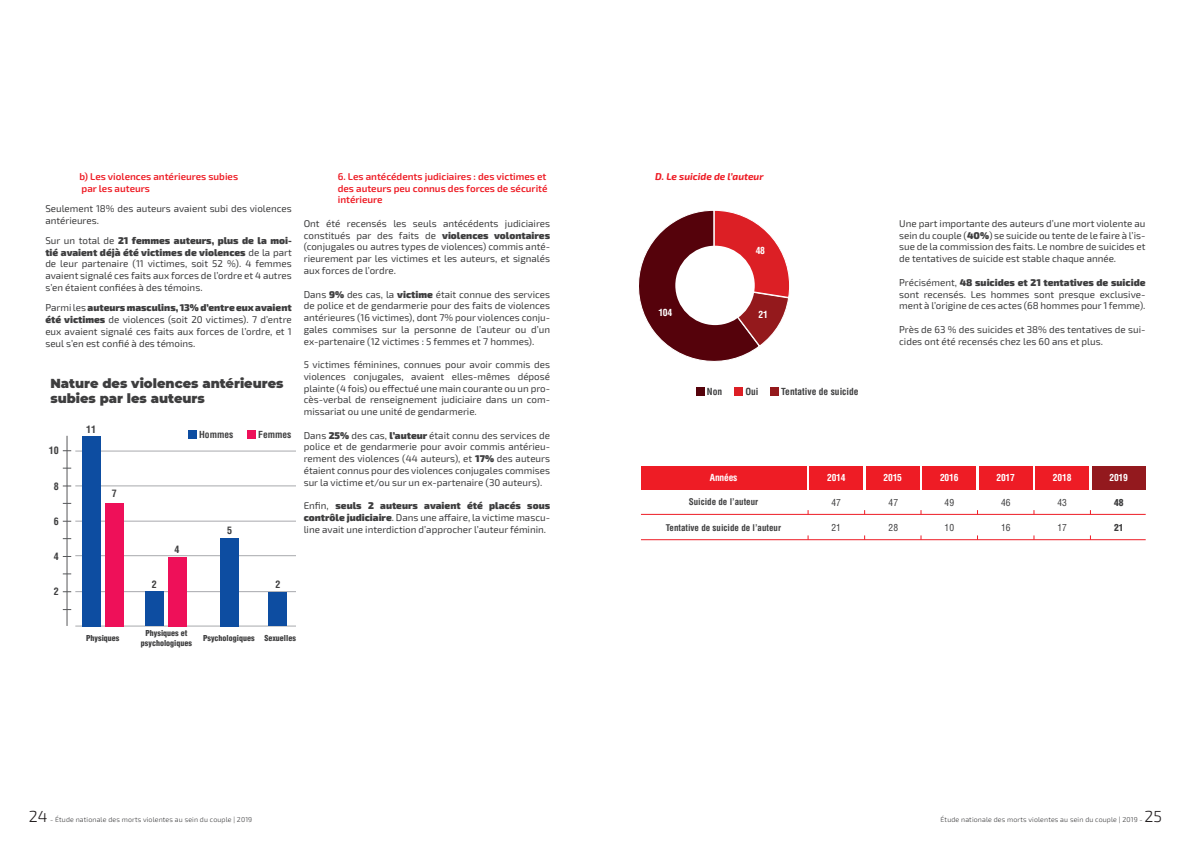
<style>
.page{position:relative;width:1191px;height:842px;background:#fff}
.page>*{position:absolute;margin:0;border:0;box-sizing:border-box;transform-origin:0 0}
.t1{font:300 16px "Exo 2";color:#231f20}
.t2{font:900 13px/15.6px "Montserrat";color:#3e3e3f}
.t3{font:700 condensed 10px "Helvetica LT Std";color:#3e3e3f}
.t4{font:9.8px/11.8px "Exo 2";color:#3e3e3f;text-align:justify}
.t5{font:600 9.8px/11.8px "Exo 2";color:#ee1c25}
.t6{font:italic 700 9.8px "Exo 2";color:#ee1c25}
.t7{font:700 condensed 9.6px "Helvetica LT Std";letter-spacing:-.04em;color:#fff}
.t8{font:700 condensed 9.5px "Helvetica LT Std";color:#3e3e3f}
.t9{font:700 condensed 9.5px "Helvetica LT Std";letter-spacing:-.02em;color:#fff}
.t10{font:condensed 9.5px "Helvetica LT Std";color:#3e3e3f}
.t11{font:900 condensed 9.5px "Helvetica LT Std";color:#3e3e3f}
.t12{font:700 condensed 9px "Helvetica LT Std";color:#3e3e3f}
.t13{font:900 condensed 8px/9.6px "Helvetica LT Std";color:#3e3e3f;text-align:center}
.t14{font:300 7px "Exo 2";letter-spacing:.02em;color:#3e3e3f}
.s1{font-weight:900}
</style>
<div class="page">
<hr style="left:67px;top:436px;width:1px;height:190px;background:#57585a">
<hr style="left:75px;top:591px;width:221px;height:1px;background:#a8a9ad">
<hr style="left:75px;top:555px;width:221px;height:1px;background:#a8a9ad">
<hr style="left:75px;top:521px;width:221px;height:1px;background:#a8a9ad">
<hr style="left:75px;top:486px;width:221px;height:1px;background:#a8a9ad">
<hr style="left:75px;top:451px;width:221px;height:1px;background:#a8a9ad">
<hr style="left:75px;top:626px;width:221px;height:1px;background:#a8a9ad">
<div style="left:105px;top:503px;width:18px;height:123px;background:#ee1059"></div>
<div style="left:220px;top:538px;width:18px;height:88px;background:#0d4da1"></div>
<div style="left:269px;top:592px;width:18px;height:34px;background:#0d4da1"></div>
<div style="left:82px;top:436px;width:18px;height:190px;background:#0d4da1"></div>
<div style="left:145px;top:592px;width:18px;height:34px;background:#0d4da1"></div>
<div style="left:168px;top:557px;width:18px;height:69px;background:#ee1059"></div>
<div style="left:188px;top:430px;width:8px;height:8px;background:#0d4da1"></div>
<div style="left:247px;top:430px;width:8px;height:8px;background:#ee1059"></div>
<svg style="left:638px;top:210px;width:152px;height:152px"></svg>
<div style="left:675px;top:246px;width:79px;height:79px;background:#fff;border-radius:50%"></div>
<div style="left:696px;top:388px;width:8px;height:8px;background:#55020b"></div>
<div style="left:734px;top:388px;width:8px;height:8px;background:#dc1f25"></div>
<div style="left:770px;top:388px;width:8px;height:8px;background:#94191c"></div>
<div style="left:809px;top:466px;width:54px;height:24px;background:#ee1c25"></div>
<div style="left:922px;top:466px;width:54px;height:24px;background:#ee1c25"></div>
<div style="left:1035px;top:466px;width:54px;height:24px;background:#ee1c25"></div>
<div style="left:866px;top:466px;width:53px;height:24px;background:#ee1c25"></div>
<div style="left:979px;top:466px;width:53px;height:24px;background:#ee1c25"></div>
<div style="left:1091px;top:466px;width:54px;height:24px;background:#93191e"></div>
<hr style="left:641px;top:514px;width:504px;height:1px;background:#ee1c25">
<hr style="left:641px;top:539px;width:504px;height:1px;background:#ee1c25">
<div style="left:641px;top:466px;width:165px;height:24px;background:#ee1c25"></div>
<p class="t5" style="left:79px;top:170px;width:160px">b) Les violences antérieures subies par les auteurs</p>
<p class="t4" style="left:45px;top:202px;width:248px">Seulement 18% des auteurs avaient subi des violences antérieures.</p>
<p class="t4" style="left:45px;top:234px;width:248px">Sur un total de <span class="s1">21 femmes auteurs, plus de la moi&shy;tié avaient déjà été victimes de violences</span> de la part de leur partenaire (11 victimes, soit 52 %). 4 femmes avaient signalé ces faits aux forces de l’ordre et 4 autres s’en étaient confiées à des témoins.</p>
<p class="t4" style="left:45px;top:302px;width:248px">Parmi les <span class="s1">auteurs masculins, 13% d’entre eux avaient été victimes</span> de violences (soit 20 victimes). 7 d’entre eux avaient signalé ces faits aux forces de l’ordre, et 1 seul s’en est confié à des témoins.</p>
<h2 class="t2" style="left:50px;top:374px;width:235px">Nature des violences antérieures subies par les auteurs</h2>
<p class="t8" style="left:199px;top:428px;width:36px">Hommes</p>
<p class="t8" style="left:258px;top:428px;width:35px">Femmes</p>
<p class="t3" style="left:86px;top:423px;width:11px">11</p>
<p class="t3" style="left:49px;top:444px;width:11px">10</p>
<p class="t3" style="left:54px;top:480px;width:6px">8</p>
<p class="t3" style="left:54px;top:515px;width:6px">6</p>
<p class="t3" style="left:54px;top:550px;width:6px">4</p>
<p class="t3" style="left:54px;top:585px;width:6px">2</p>
<p class="t3" style="left:112px;top:488px;width:6px">7</p>
<p class="t3" style="left:152px;top:578px;width:6px">2</p>
<p class="t3" style="left:174px;top:543px;width:6px">4</p>
<p class="t3" style="left:227px;top:524px;width:6px">5</p>
<p class="t3" style="left:275px;top:578px;width:6px">2</p>
<p class="t5" style="left:338px;top:170px;width:211px">6. Les antécédents judiciaires : des victimes et des auteurs peu connus des forces de sécurité intérieure</p>
<p class="t4" style="left:304px;top:217px;width:248px">Ont été recensés les seuls antécédents judiciaires constitués par des faits de <span class="s1">violences volontaires </span>(conjugales ou autres types de violences) commis anté&shy;rieurement par les victimes et les auteurs, et signalés aux forces de l’ordre.</p>
<p class="t4" style="left:304px;top:288px;width:248px">Dans <span class="s1">9%</span> des cas, la <span class="s1">victime</span> était connue des services de police et de gendarmerie pour des faits de violences antérieures (16 victimes), dont 7% pour violences conju&shy;gales commises sur la personne de l’auteur ou d’un ex-partenaire (12 victimes : 5 femmes et 7 hommes).</p>
<p class="t4" style="left:304px;top:358px;width:248px">5 victimes féminines, connues pour avoir commis des violences conjugales, avaient elles-mêmes déposé plainte (4 fois) ou effectué une main courante ou un pro&shy;cès-verbal de renseignement judiciaire dans un com&shy;missariat ou une unité de gendarmerie.</p>
<p class="t4" style="left:304px;top:429px;width:248px">Dans <span class="s1">25%</span> des cas, <span class="s1">l’auteur</span> était connu des services de police et de gendarmerie pour avoir commis antérieu&shy;rement des violences (44 auteurs), et <span class="s1">17%</span> des auteurs étaient connus pour des violences conjugales commises sur la victime et/ou sur un ex-partenaire (30 auteurs).</p>
<p class="t4" style="left:304px;top:499px;width:248px">Enfin, <span class="s1">seuls 2 auteurs avaient été placés sous contrôle judiciaire</span>. Dans une affaire, la victime mascu&shy;line avait une interdiction d’approcher l’auteur féminin.</p>
<p class="t13" style="left:86px;top:633px;width:35px">Physiques</p>
<p class="t13" style="left:141px;top:628px;width:53px">Physiques et psychologiques</p>
<p class="t13" style="left:203px;top:633px;width:94px">Psychologiques Sexuelles</p>
<p class="t6" style="left:655px;top:170px;width:110px">D. Le suicide de l’auteur</p>
<p class="t7" style="left:658px;top:306px;width:15px">104</p>
<p class="t7" style="left:755px;top:245px;width:11px">48</p>
<p class="t7" style="left:758px;top:309px;width:11px">21</p>
<p class="t8" style="left:707px;top:386px;width:17px">Non</p>
<p class="t8" style="left:745px;top:386px;width:15px">Oui</p>
<p class="t8" style="left:781px;top:386px;width:79px">Tentative de suicide</p>
<p class="t4" style="left:899px;top:217px;width:248px">Une part importante des auteurs d’une mort violente au sein du couple (<span class="s1">40%</span>) se suicide ou tente de le faire à l’is&shy;sue de la commission des faits. Le nombre de suicides et de tentatives de suicide est stable chaque année.</p>
<p class="t4" style="left:899px;top:276px;width:248px">Précisément, <span class="s1">48 suicides et 21 tentatives de suicide </span>sont recensés. Les hommes sont presque exclusive&shy;ment à l’origine de ces actes (68 hommes pour 1 femme).</p>
<p class="t4" style="left:899px;top:323px;width:248px">Près de 63 % des suicides et 38% des tentatives de sui&shy;cides ont été recensés chez les 60 ans et plus.</p>
<p class="t9" style="left:710px;top:472px;width:29px">Années</p>
<p class="t9" style="left:827px;top:472px;width:20px">2014</p>
<p class="t9" style="left:883px;top:472px;width:20px">2015</p>
<p class="t9" style="left:940px;top:472px;width:20px">2016</p>
<p class="t9" style="left:996px;top:472px;width:20px">2017</p>
<p class="t9" style="left:1053px;top:472px;width:20px">2018</p>
<p class="t9" style="left:1109px;top:472px;width:20px">2019</p>
<p class="t12" style="left:688px;top:496px;width:71px">Suicide de l’auteur</p>
<p class="t12" style="left:666px;top:522px;width:117px">Tentative de suicide de l’auteur</p>
<p class="t10" style="left:831px;top:496px;width:11px">47</p>
<p class="t10" style="left:831px;top:521px;width:11px">21</p>
<p class="t10" style="left:888px;top:496px;width:11px">47</p>
<p class="t10" style="left:888px;top:521px;width:11px">28</p>
<p class="t10" style="left:944px;top:496px;width:11px">49</p>
<p class="t10" style="left:944px;top:521px;width:11px">10</p>
<p class="t10" style="left:1001px;top:496px;width:11px">46</p>
<p class="t10" style="left:1001px;top:521px;width:11px">16</p>
<p class="t10" style="left:1057px;top:496px;width:11px">43</p>
<p class="t10" style="left:1057px;top:521px;width:11px">17</p>
<p class="t11" style="left:1114px;top:496px;width:11px">48</p>
<p class="t11" style="left:1114px;top:521px;width:11px">21</p>
<h1 class="t1" style="left:29px;top:805px;width:20px">24</h1>
<p class="t14" style="left:50px;top:815px;width:204px">- Étude nationale des morts violentes au sein du couple | 2019</p>
<p class="t14" style="left:940px;top:815px;width:204px">Étude nationale des morts violentes au sein du couple | 2019 -</p>
<h1 class="t1" style="left:1144px;top:805px;width:19px">25</h1>
</div>
